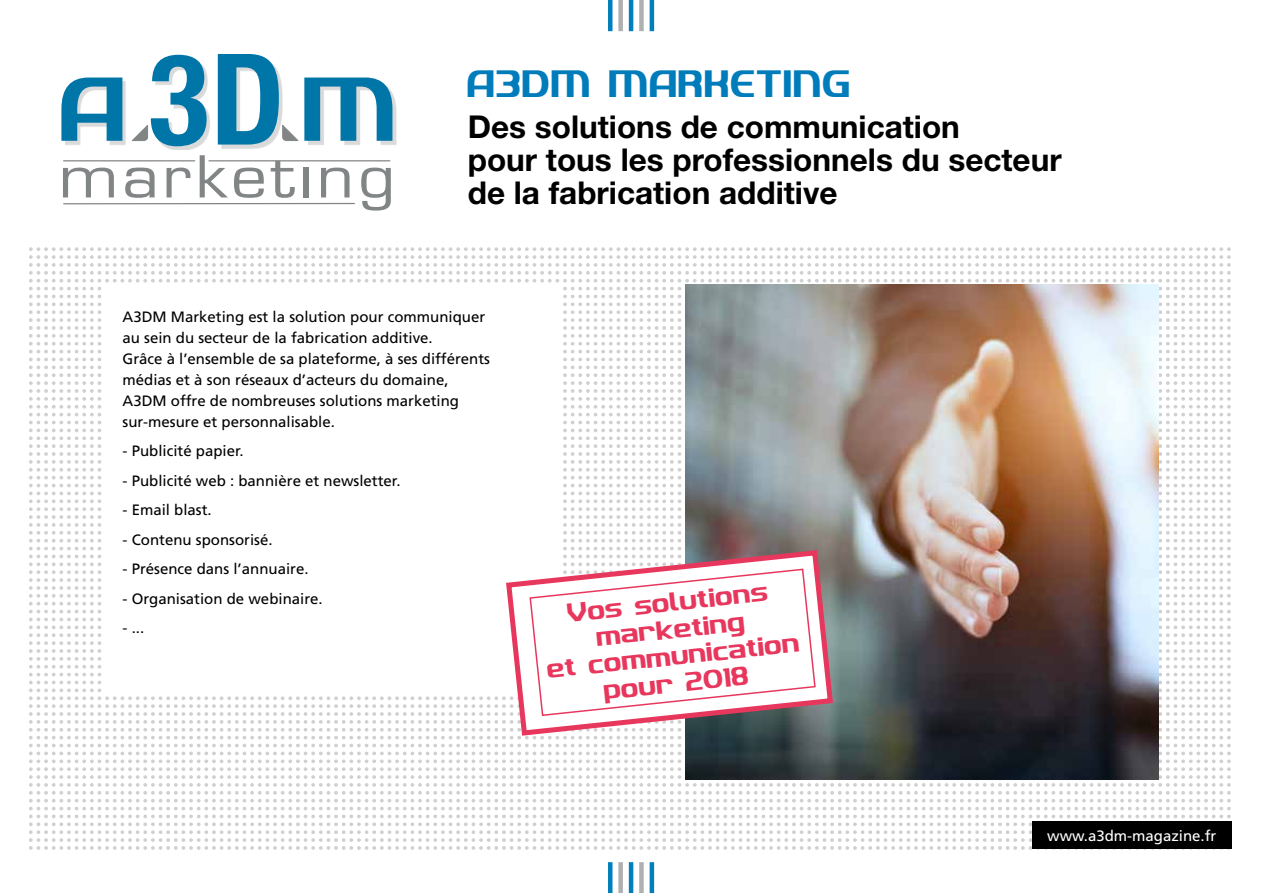
<style>
.page{position:relative;width:1263px;height:893px;background:#fff}
.page>*{position:absolute;margin:0;border:0;box-sizing:border-box;transform-origin:0 0}
.t1{font:92.55px "Imaki";color:#0075a8}
.t2{font:56.25px "Eurostile";letter-spacing:.06em;color:#828586;scale:1.15 1}
.t3{font:39px "Imaki";letter-spacing:.01em;color:#007cbb}
.t4{font:700 31.5px/33px "Helvetica Neue LT Std";color:#000}
.t5{font:26.85px/27px "Imaki";color:#e8375d;text-align:center}
.t6{font:15px/21px "Frutiger LT Std";color:#000}
.t7{font:15px "Frutiger LT Std";color:#fff}
.s1{font-family:"Helvetica Neue LT Std";font-weight:700;font-stretch:condensed;font-size:126.75px}
</style>
<div class="page">
<hr style="left:608px;top:0;width:4px;height:31px;background:#007ebd">
<div style="left:618px;top:0;width:5px;height:31px;background:#b0b0b0"></div>
<hr style="left:629px;top:0;width:4px;height:31px;background:#007ebd">
<div style="left:639px;top:0;width:5px;height:31px;background:#b0b0b0"></div>
<hr style="left:650px;top:0;width:4px;height:31px;background:#007ebd">
<hr style="left:608px;top:862px;width:4px;height:31px;background:#007ebd">
<div style="left:618px;top:862px;width:5px;height:31px;background:#b0b0b0"></div>
<hr style="left:629px;top:862px;width:4px;height:31px;background:#007ebd">
<div style="left:639px;top:862px;width:5px;height:31px;background:#b0b0b0"></div>
<hr style="left:650px;top:862px;width:4px;height:31px;background:#007ebd">
<svg style="left:65px;top:58px;width:331px;height:92px"></svg>
<div style="left:304px;top:167px;width:5px;height:30px;background:#828586"></div>
<hr style="left:64px;top:160px;width:131px;height:1px;background:#828586">
<hr style="left:64px;top:203px;width:290px;height:1px;background:#828586">
<svg style="left:132px;top:124px;width:16px;height:17px"></svg>
<svg style="left:282px;top:124px;width:17px;height:17px"></svg>
<hr style="left:209px;top:160px;width:181px;height:1px;background:#828586">
<img style="left:30px;top:247px;width:1202px;height:603px">
<h1 class="t1" style="left:61px;top:50px;width:339px">A<span class="s1">3D</span>M</h1>
<h2 class="t2" style="left:59px;top:143px;width:294px">market ng</h2>
<h3 class="t3" style="left:468px;top:59px;width:385px">A3DM MARKETING</h3>
<h3 class="t4" style="left:468px;top:110px;width:595px">Des solutions de communication<br>pour tous les professionnels du secteur de la fabrication additive</h3>
<p class="t6" style="left:123px;top:306px;width:369px">A3DM Marketing est la solution pour communiquer au sein du secteur de la fabrication additive.<br>Grâce à l’ensemble de sa plateforme, à ses différents médias et à son réseaux d’acteurs du domaine, A3DM offre de nombreuses solutions marketing sur-mesure et personnalisable.</p>
<p class="t6" style="left:123px;top:441px;width:123px">- Publicité papier.</p>
<p class="t6" style="left:123px;top:470px;width:279px">- Publicité web : bannière et newsletter.</p>
<p class="t6" style="left:123px;top:500px;width:91px">- Email blast.</p>
<p class="t6" style="left:123px;top:529px;width:152px">- Contenu sponsorisé.</p>
<p class="t6" style="left:123px;top:559px;width:187px">- Présence dans l’annuaire.</p>
<p class="t6" style="left:123px;top:588px;width:202px">- Organisation de webinaire.</p>
<p class="t6" style="left:123px;top:618px;width:23px">- ...</p>
<h3 class="t5" style="left:540px;top:601px;width:255px;rotate:-6deg">Vos solutions marketing<br>et communication pour 2018</h3>
<p class="t7" style="left:1047px;top:827px;width:171px">www.a3dm-magazine.fr</p>
</div>
